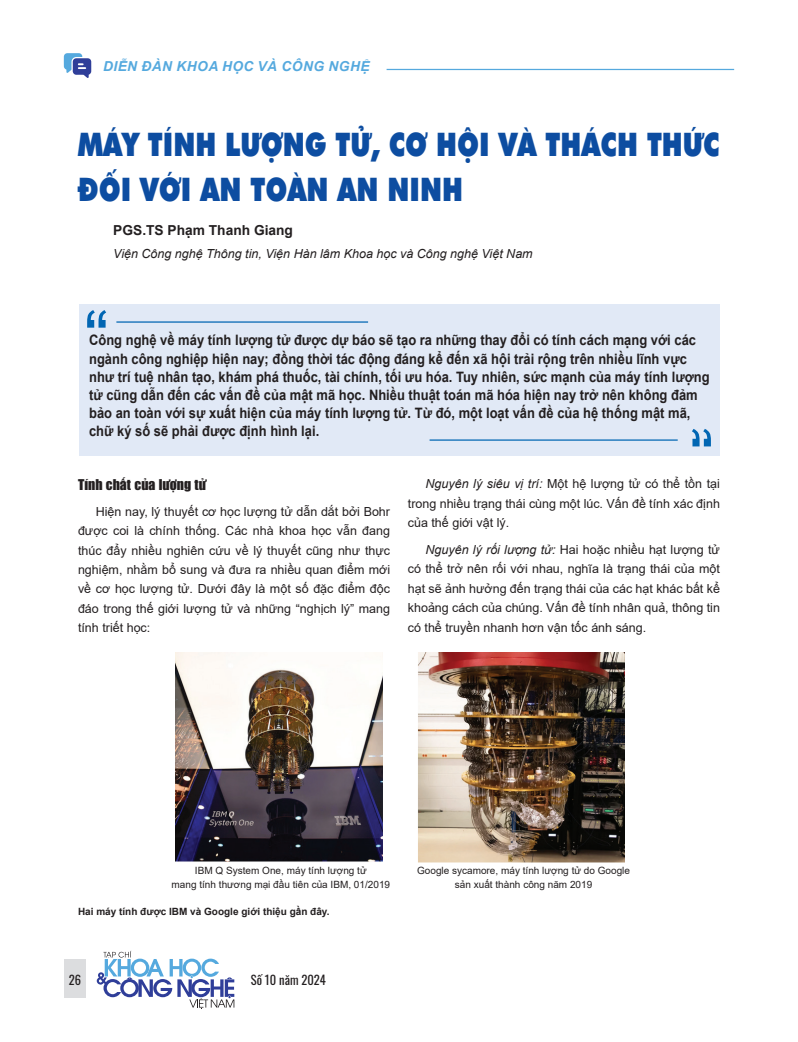
<style>
.page{position:relative;width:798px;height:1042px;background:#fff}
.page>*{position:absolute;margin:0;border:0;box-sizing:border-box;transform-origin:0 0}
.t1{font:32.5px/45px "UTM Futura Extra";color:#0d4da1;scale:.8 1}
.t2{font:700 14.38px/18.1px "Arial";color:#231f20;scale:.9 1}
.t3{font:italic 700 13.75px "Arial";letter-spacing:.035em;color:#55a9de}
.t4{font:700 13.75px "Arial";color:#231f20}
.t5{font:13.75px "UTM Impact";color:#231f20}
.t6{font:12.5px/19.2px "Arial";color:#231f20;text-align:justify}
.t7{font:italic 12.5px "Arial";color:#231f20}
.t8{font:12.5px "Oswald";color:#231f20}
.t9{font:10px/13.8px "Arial";color:#231f20;text-align:center}
.t10{font:700 10px "Arial";color:#231f20}
.s1{font-style:italic}
</style>
<div class="page">
<svg style="left:64px;top:53px;width:27px;height:25px"></svg>
<hr style="left:386px;top:69px;width:347px;height:1px;background:#55a9de">
<div style="left:64px;top:958px;width:22px;height:39px;background:#dcdddf"></div>
<svg style="left:97px;top:951px;width:137px;height:58px"></svg>
<div style="left:79px;top:304px;width:640px;height:151px;background:#e1e9f6"></div>
<svg style="left:87px;top:310px;width:19px;height:18px"></svg>
<hr style="left:116px;top:321px;width:252px;height:2px;background:#0166b3">
<hr style="left:429px;top:439px;width:248px;height:2px;background:#0166b3">
<svg style="left:692px;top:429px;width:18px;height:17px"></svg>
<img style="left:176px;top:652px;width:206px;height:210px">
<img style="left:418px;top:653px;width:206px;height:210px">
<p class="t3" style="left:103px;top:57px;width:268px">DIỄN ĐÀN KHOA HỌC VÀ CÔNG NGHỆ</p>
<h1 class="t1" style="left:78px;top:122px;width:803px">MÁY TÍNH LƯỢNG TỬ, CƠ HỘI VÀ THÁCH THỨC<br>ĐỐI VỚI AN TOÀN AN NINH</h1>
<p class="t4" style="left:113px;top:220px;width:181px">PGS.TS Phạm Thanh Giang</p>
<p class="t7" style="left:113px;top:246px;width:421px">Viện Công nghệ Thông tin, Viện Hàn lâm Khoa học và Công nghệ Việt Nam</p>
<p class="t2" style="left:89px;top:331px;width:691px">Công nghệ về máy tính lượng tử được dự báo sẽ tạo ra những thay đổi có tính cách mạng với các ngành công nghiệp hiện nay; đồng thời tác động đáng kể đến xã hội trải rộng trên nhiều lĩnh vực như trí tuệ nhân tạo, khám phá thuốc, tài chính, tối ưu hóa. Tuy nhiên, sức mạnh của máy tính lượng tử cũng dẫn đến các vấn đề của mật mã học. Nhiều thuật toán mã hóa hiện nay trở nên không đảm bảo an toàn với sự xuất hiện của máy tính lượng tử. Từ đó, một loạt vấn đề của hệ thống mật mã, chữ ký số sẽ phải được định hình lại.</p>
<p class="t5" style="left:78px;top:474px;width:129px">Tính chất của lượng tử</p>
<p class="t6" style="left:78px;top:502px;width:313px;text-indent:18px">Hiện nay, lý thuyết cơ học lượng tử dẫn dắt bởi Bohr được coi là chính thống. Các nhà khoa học vẫn đang thúc đẩy nhiều nghiên cứu về lý thuyết cũng như thực nghiệm, nhằm bổ sung và đưa ra nhiều quan điểm mới về cơ học lượng tử. Dưới đây là một số đặc điểm độc đáo trong thế giới lượng tử và những “nghịch lý” mang tính triết học:</p>
<p class="t6" style="left:407px;top:474px;width:313px;text-indent:18px"><span class="s1">Nguyên lý siêu vị trí:</span> Một hệ lượng tử có thể tồn tại trong nhiều trạng thái cùng một lúc. Vấn đề tính xác định của thế giới vật lý.</p>
<p class="t6" style="left:407px;top:539px;width:313px;text-indent:18px"><span class="s1">Nguyên lý rối lượng tử:</span> Hai hoặc nhiều hạt lượng tử có thể trở nên rối với nhau, nghĩa là trạng thái của một hạt sẽ ảnh hưởng đến trạng thái của các hạt khác bất kể khoảng cách của chúng. Vấn đề tính nhân quả, thông tin có thể truyền nhanh hơn vận tốc ánh sáng.</p>
<p class="t9" style="left:171px;top:863px;width:220px">IBM Q System One, máy tính lượng tử<br>mang tính thương mại đầu tiên của IBM, 01/2019</p>
<p class="t10" style="left:78px;top:904px;width:253px">Hai máy tính được IBM và Google giới thiệu gần đây.</p>
<p class="t8" style="left:69px;top:968px;width:14px">26</p>
<p class="t8" style="left:251px;top:968px;width:76px">Số 10 năm 2024</p>
<p class="t9" style="left:417px;top:863px;width:214px">Google sycamore, máy tính lượng tử do Google sản xuất thành công năm 2019</p>
</div>
